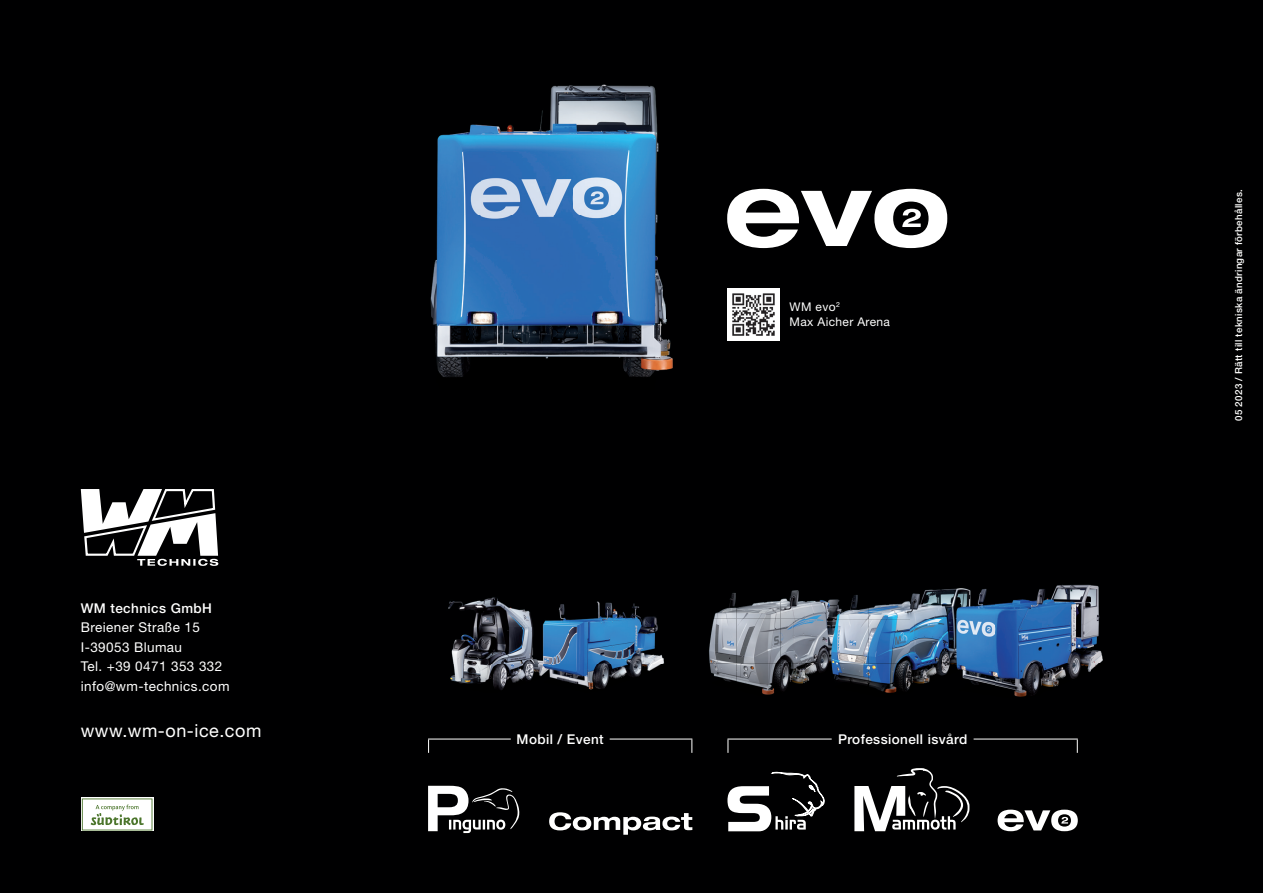
<style>
.page{position:relative;width:1263px;height:893px;background:#000001}
.page>*{position:absolute;margin:0;border:0;box-sizing:border-box;transform-origin:0 0}
.t1{font:18px "Helvetica Neue LT Std";letter-spacing:.03em;color:#fff}
.t2{font:13.5px/19.5px "Helvetica Neue LT Std";letter-spacing:.03em;color:#fff}
.t3{font:500 13.5px "Helvetica Neue LT Std";letter-spacing:.03em;color:#fff}
.t4{font:12px/15px "Helvetica Neue LT Std";letter-spacing:.03em;color:#fff}
.t5{font:500 9.75px "Helvetica Neue LT Std";letter-spacing:.03em;color:#fff}
</style>
<div class="page">
<svg style="left:854px;top:768px;width:115px;height:63px"></svg>
<svg style="left:997px;top:810px;width:81px;height:21px"></svg>
<svg style="left:549px;top:812px;width:143px;height:23px"></svg>
<svg style="left:428px;top:786px;width:92px;height:47px"></svg>
<svg style="left:727px;top:771px;width:98px;height:60px"></svg>
<img style="left:448px;top:597px;width:210px;height:31px">
<img style="left:451px;top:628px;width:75px;height:36px">
<img style="left:450px;top:664px;width:210px;height:26px">
<img style="left:568px;top:628px;width:96px;height:37px">
<img style="left:526px;top:597px;width:42px;height:93px">
<img style="left:713px;top:590px;width:92px;height:29px">
<img style="left:709px;top:619px;width:394px;height:45px">
<img style="left:709px;top:663px;width:116px;height:32px">
<img style="left:805px;top:588px;width:187px;height:31px">
<img style="left:805px;top:664px;width:138px;height:31px">
<img style="left:992px;top:584px;width:108px;height:35px">
<img style="left:943px;top:663px;width:160px;height:34px">
<svg style="left:727px;top:189px;width:220px;height:59px"></svg>
<img style="left:728px;top:288px;width:52px;height:52px">
<img style="left:430px;top:84px;width:243px;height:293px">
<svg style="left:80px;top:489px;width:139px;height:77px"></svg>
<hr style="left:428px;top:739px;width:83px;height:1px;background:#fff">
<hr style="left:727px;top:739px;width:105px;height:1px;background:#fff">
<hr style="left:610px;top:739px;width:82px;height:1px;background:#fff">
<hr style="left:973px;top:739px;width:105px;height:1px;background:#fff">
<svg style="left:428px;top:739px;width:1px;height:14px"></svg>
<svg style="left:727px;top:739px;width:1px;height:14px"></svg>
<svg style="left:691px;top:739px;width:1px;height:14px"></svg>
<svg style="left:1077px;top:739px;width:1px;height:14px"></svg>
<div style="left:81px;top:798px;width:73px;height:33px;background:#acbf9d"></div>
<svg style="left:82px;top:798px;width:70px;height:32px"></svg>
<p class="t3" style="left:81px;top:600px;width:133px">WM technics GmbH</p>
<p class="t2" style="left:81px;top:617px;width:150px">Breiener Straße 15<br>I-39053 Blumau<br>Tel. +39 0471 353 332 info@wm-technics.com</p>
<h1 class="t1" style="left:81px;top:720px;width:182px">www.wm-on-ice.com</h1>
<p class="t4" style="left:790px;top:299px;width:102px">WM evo<sup>2<br></sup>Max Aicher Arena</p>
<p class="t3" style="left:517px;top:731px;width:89px">Mobil / Event</p>
<p class="t3" style="left:838px;top:731px;width:131px">Professionell isvård</p>
<p class="t5" style="left:1233px;top:421px;width:233px;rotate:-90deg">05 2023 / Rätt till tekniska ändringar förbehålles.</p>
</div>
